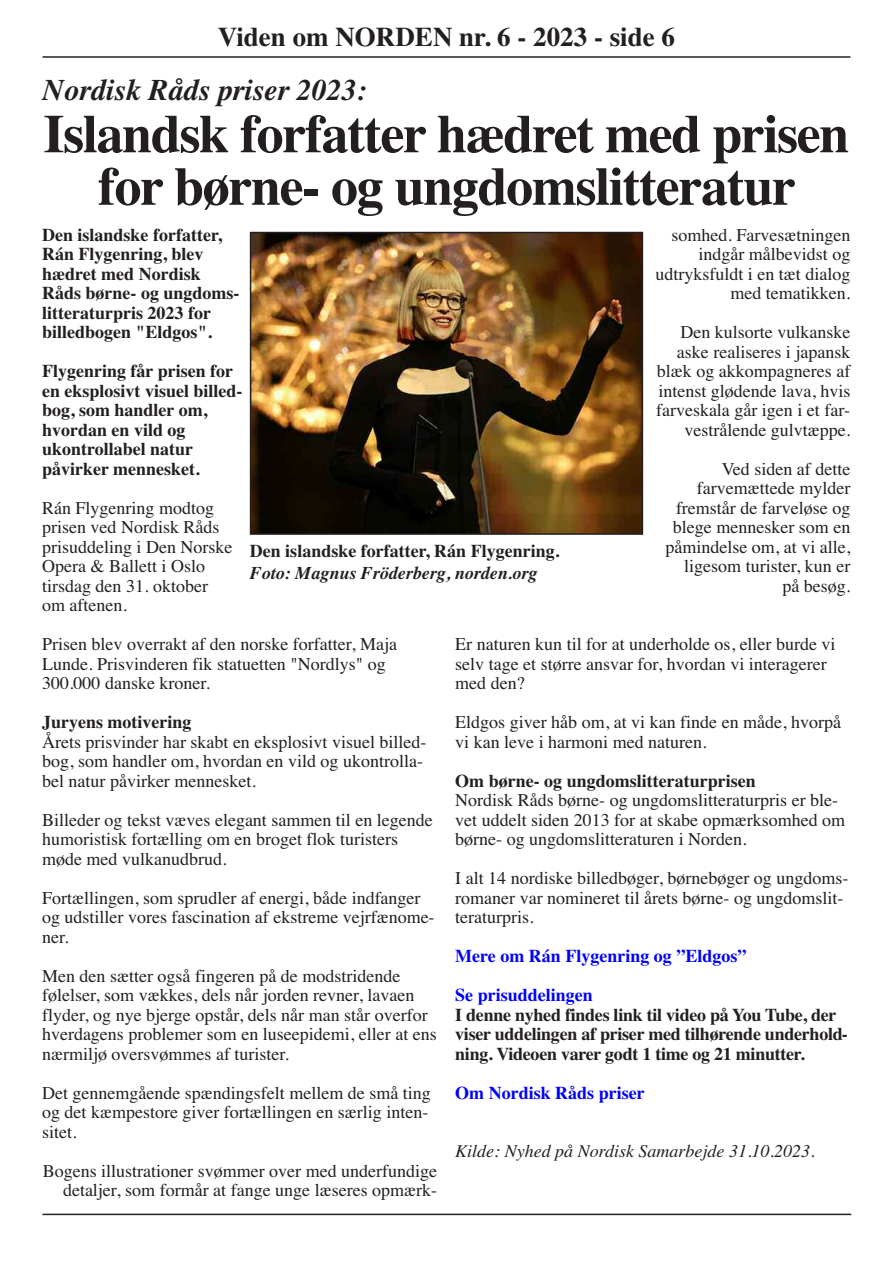
<style>
.page{position:relative;width:893px;height:1263px;background:#fff}
.page>*{position:absolute;margin:0;border:0;box-sizing:border-box;transform-origin:0 0}
.t1{font:700 54px/52.5px "Times";letter-spacing:-.025em;color:#231f20;text-align:center}
.t2{font:italic 700 30px "Times";color:#231f20}
.t3{font:700 27px "Times";color:#231f20}
.t4{font:18px/19.5px "Times";color:#231f20}
.t5{font:700 18px/19.5px "Times";color:#231f20}
.t6{font:700 18px/39px "Times";color:#00f}
.t7{font:italic 18px "Times";color:#231f20}
.t8{font:italic 700 18px "Times";color:#231f20}
</style>
<div class="page">
<hr style="left:43px;top:56px;width:807px;height:2px;background:#231f20">
<hr style="left:43px;top:1214px;width:808px;height:1px;background:#231f20">
<img style="left:253px;top:235px;width:387px;height:297px">
<div style="left:250px;top:232px;width:393px;height:303px;border:2px solid #231f20"></div>
<h3 class="t3" style="left:218px;top:21px;width:459px">Viden om NORDEN nr. 6 - 2023 - side 6</h3>
<h2 class="t2" style="left:43px;top:72px;width:326px">Nordisk Råds priser 2023:</h2>
<h1 class="t1" style="left:44px;top:107px;width:807px">Islandsk forfatter hædret med prisen for børne- og ungdomslitteratur</h1>
<p class="t5" style="left:42px;top:225px;width:199px">Den islandske forfatter,<br>Rán Flygenring, blev hædret med Nordisk<br>Råds børne- og ungdoms&shy;litteraturpris 2023 for billedbogen "Eldgos".</p>
<p class="t5" style="left:42px;top:361px;width:202px">Flygenring får prisen for en eksplosivt visuel billed&shy;bog, som handler om, hvordan en vild og ukontrollabel natur påvirker mennesket.</p>
<p class="t4" style="left:42px;top:498px;width:192px">Rán Flygenring modtog prisen ved Nordisk Råds prisuddeling i Den Norske<br>Opera &amp; Ballett i Oslo tirsdag den 31. oktober om aftenen.</p>
<p class="t4" style="left:42px;top:634px;width:357px">Prisen blev overrakt af den norske forfatter, Maja<br>Lunde. Prisvinderen fik statuetten "Nordlys" og<br>300.000 danske kroner.</p>
<p class="t5" style="left:42px;top:712px;width:151px">Juryens motivering</p>
<p class="t4" style="left:42px;top:732px;width:386px">Årets prisvinder har skabt en eksplosivt visuel billed&shy;bog, som handler om, hvordan en vild og ukontrolla&shy;bel natur påvirker mennesket.</p>
<p class="t4" style="left:42px;top:810px;width:392px">Billeder og tekst væves elegant sammen til en legende humoristisk fortælling om en broget flok turisters møde med vulkanudbrud.</p>
<p class="t4" style="left:42px;top:888px;width:394px">Fortællingen, som sprudler af energi, både indfanger og udstiller vores fascination af ekstreme vejrfænome&shy;ner.</p>
<p class="t4" style="left:42px;top:966px;width:396px">Men den sætter også fingeren på de modstridende følelser, som vækkes, dels når jorden revner, lavaen flyder, og nye bjerge opstår, dels når man står overfor hverdagens problemer som en luseepidemi, eller at ens nærmiljø oversvømmes af turister.</p>
<p class="t4" style="left:42px;top:1083px;width:390px">Det gennemgående spændingsfelt mellem de små ting og det kæmpestore giver fortællingen en særlig inten&shy;sitet.</p>
<p class="t4" style="left:43px;top:1161px;width:396px;text-align:right">Bogens illustrationer svømmer over med underfundige detaljer, som formår at fange unge læseres opmærk-</p>
<p class="t4" style="left:655px;top:225px;width:196px;text-align:right">somhed. Farvesætningen indgår målbevidst og udtryksfuldt i en tæt dialog med tematikken.</p>
<p class="t4" style="left:656px;top:322px;width:196px;text-align:right">Den kulsorte vulkanske aske realiseres i japansk blæk og akkompagneres af intenst glødende lava, hvis farveskala går igen i et far&shy;vestrålende gulvtæppe.</p>
<p class="t4" style="left:665px;top:459px;width:186px;text-align:right">Ved siden af dette farvemættede mylder fremstår de farveløse og blege mennesker som en påmindelse om, at vi alle, ligesom turister, kun er på besøg.</p>
<p class="t5" style="left:250px;top:541px;width:311px">Den islandske forfatter, Rán Flygenring.</p>
<p class="t8" style="left:250px;top:562px;width:289px">Foto: Magnus Fröderberg, norden.org</p>
<p class="t4" style="left:455px;top:634px;width:382px">Er naturen kun til for at underholde os, eller burde vi selv tage et større ansvar for, hvordan vi interagerer med den?</p>
<p class="t4" style="left:455px;top:712px;width:387px">Eldgos giver håb om, at vi kan finde en måde, hvorpå vi kan leve i harmoni med naturen.</p>
<p class="t5" style="left:455px;top:771px;width:302px">Om børne- og ungdomslitteraturprisen</p>
<p class="t4" style="left:455px;top:790px;width:391px">Nordisk Råds børne- og ungdomslitteraturpris er ble&shy;vet uddelt siden 2013 for at skabe opmærksomhed om børne- og ungdomslitteraturen i Norden.</p>
<p class="t4" style="left:455px;top:868px;width:395px">I alt 14 nordiske billedbøger, børnebøger og ungdoms&shy;romaner var nomineret til årets børne- og ungdomslit&shy;teraturpris.</p>
<p class="t6" style="left:455px;top:937px;width:293px">Mere om Rán Flygenring og ”Eldgos”<br>Se prisuddelingen</p>
<p class="t5" style="left:455px;top:1005px;width:394px">I denne nyhed findes link til video på You Tube, der viser uddelingen af priser med tilhørende underhold&shy;ning. Videoen varer godt 1 time og 21 minutter.</p>
<p class="t6" style="left:455px;top:1073px;width:191px">Om Nordisk Råds priser</p>
<p class="t7" style="left:455px;top:1141px;width:361px">Kilde: Nyhed på Nordisk Samarbejde 31.10.2023.</p>
</div>
